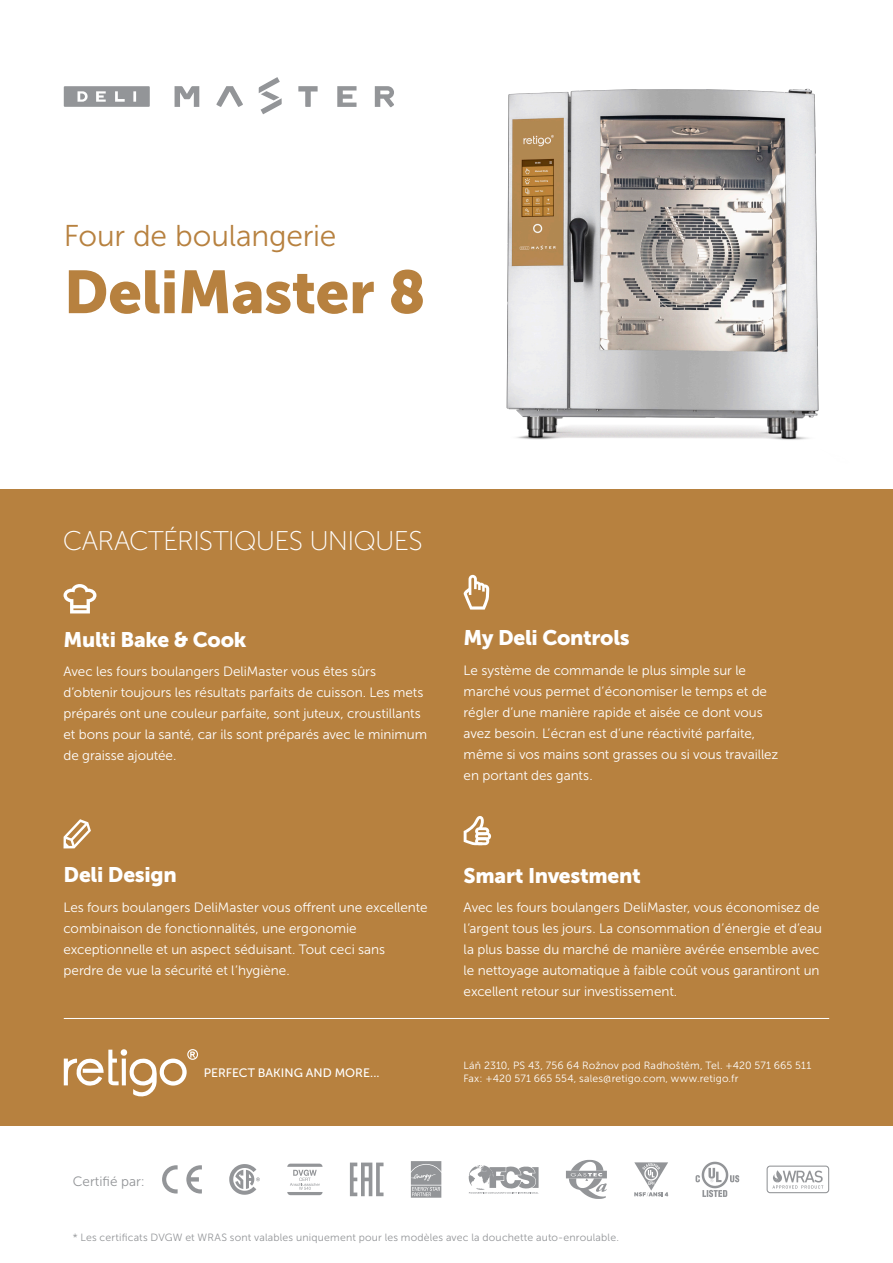
<style>
.page{position:relative;width:893px;height:1263px;background:#fff}
.page>*{position:absolute;margin:0;border:0;box-sizing:border-box;transform-origin:0 0}
.t1{font:60px "Museo Sans 900";letter-spacing:-.01em;color:#b7813f}
.t2{font:30px "Museo Sans 300";letter-spacing:-.005em;color:#b7813f}
.t3{font:27px "Museo Sans 100";letter-spacing:-.03em;color:#fff}
.t4{font:21px "Museo Sans 900";letter-spacing:-.015em;color:#fff}
.Podnadpis{font:13.5px/21px "Museo Sans 300";letter-spacing:-.005em;color:#fff}
.t5{font:13.5px "Museo Sans 300";color:#939598}
.t6{font:12.15px "Museo Sans 500";color:#fff}
.Poznamka{font:10.5px/13.5px "Museo Sans 300";letter-spacing:.015em;color:#fff}
.t7{font:10.5px "Museo Sans 300";letter-spacing:.02em;color:#939598}
</style>
<div class="page">
<svg style="left:162px;top:1165px;width:16px;height:28px"></svg>
<svg style="left:186px;top:1165px;width:16px;height:28px"></svg>
<svg style="left:229px;top:1164px;width:31px;height:31px"></svg>
<svg style="left:287px;top:1163px;width:36px;height:32px"></svg>
<svg style="left:350px;top:1162px;width:34px;height:34px"></svg>
<svg style="left:411px;top:1161px;width:30px;height:37px"></svg>
<svg style="left:469px;top:1165px;width:70px;height:29px"></svg>
<svg style="left:566px;top:1160px;width:41px;height:39px"></svg>
<svg style="left:634px;top:1162px;width:34px;height:34px"></svg>
<svg style="left:696px;top:1162px;width:43px;height:35px"></svg>
<svg style="left:767px;top:1165px;width:62px;height:28px"></svg>
<svg style="left:216px;top:86px;width:27px;height:21px"></svg>
<svg style="left:298px;top:86px;width:20px;height:21px"></svg>
<svg style="left:337px;top:86px;width:19px;height:21px"></svg>
<svg style="left:64px;top:86px;width:86px;height:21px;background:#a1a3a6"></svg>
<svg style="left:175px;top:86px;width:24px;height:21px"></svg>
<svg style="left:375px;top:86px;width:19px;height:21px"></svg>
<svg style="left:259px;top:77px;width:23px;height:37px"></svg>
<div style="left:0;top:489px;width:893px;height:637px;background:#b7813f"></div>
<svg style="left:64px;top:1049px;width:134px;height:48px"></svg>
<hr style="left:64px;top:1018px;width:765px;height:1px;background:#fff">
<img style="left:506px;top:88px;width:313px;height:352px">
<svg style="left:63px;top:584px;width:34px;height:29px"></svg>
<svg style="left:64px;top:819px;width:27px;height:29px"></svg>
<svg style="left:463px;top:575px;width:26px;height:35px"></svg>
<svg style="left:464px;top:816px;width:27px;height:29px"></svg>
<h1 class="t2" style="left:64px;top:219px;width:274px">Four de boulangerie</h1>
<h1 class="t1" style="left:64px;top:258px;width:364px">DeliMaster 8</h1>
<h2 class="t3" style="left:63px;top:527px;width:361px">CARACTÉRISTIQUES UNIQUES</h2>
<h3 class="t4" style="left:64px;top:627px;width:184px">Multi Bake &amp; Cook</h3>
<p class="Podnadpis" style="left:64px;top:661px;width:365px">Avec les fours boulangers DeliMaster vous êtes sûrs d’obtenir toujours les résultats parfaits de cuisson. Les mets préparés ont une couleur parfaite, sont juteux, croustillants et bons pour la santé, car ils sont préparés avec le minimum de graisse ajoutée.</p>
<h3 class="t4" style="left:64px;top:863px;width:115px">Deli Design</h3>
<p class="Podnadpis" style="left:64px;top:897px;width:365px">Les fours boulangers DeliMaster vous offrent une excellente</p>
<p class="Podnadpis" style="left:64px;top:918px;width:295px">combinaison de fonctionnalités, une ergonomie</p>
<p class="Podnadpis" style="left:64px;top:939px;width:323px">exceptionnelle et un aspect séduisant. Tout ceci sans</p>
<p class="Podnadpis" style="left:64px;top:960px;width:228px">perdre de vue la sécurité et l’hygiène.</p>
<h3 class="t4" style="left:464px;top:626px;width:168px">My Deli Controls</h3>
<p class="Podnadpis" style="left:464px;top:660px;width:284px">Le système de commande le plus simple sur le</p>
<p class="Podnadpis" style="left:464px;top:681px;width:305px">marché vous permet d’économiser le temps et de</p>
<p class="Podnadpis" style="left:464px;top:702px;width:301px">régler d’une manière rapide et aisée ce dont vous</p>
<p class="Podnadpis" style="left:464px;top:723px;width:293px">avez besoin. L’écran est d’une réactivité parfaite,</p>
<p class="Podnadpis" style="left:464px;top:744px;width:316px">même si vos mains sont grasses ou si vous travaillez</p>
<p class="Podnadpis" style="left:464px;top:765px;width:131px">en portant des gants.</p>
<h3 class="t4" style="left:464px;top:863px;width:179px">Smart Investment</h3>
<p class="Podnadpis" style="left:464px;top:897px;width:358px">Avec les fours boulangers DeliMaster, vous économisez de</p>
<p class="Podnadpis" style="left:464px;top:918px;width:360px">l’argent tous les jours. La consommation d’énergie et d’eau</p>
<p class="Podnadpis" style="left:464px;top:939px;width:357px">la plus basse du marché de manière avérée ensemble avec</p>
<p class="Podnadpis" style="left:464px;top:960px;width:357px">le nettoyage automatique à faible coût vous garantiront un</p>
<p class="Podnadpis" style="left:464px;top:981px;width:215px">excellent retour sur investissement.</p>
<p class="t5" style="left:73px;top:1174px;width:74px">Certifié par:</p>
<p class="t6" style="left:204px;top:1066px;width:177px">PERFECT BAKING AND MORE...</p>
<p class="Poznamka" style="left:463px;top:1058px;width:349px">Láň 2310, PS 43, 756 64 Rožnov pod Radhoštěm, Tel. +420 571 665 511<br>Fax: +420 571 665 554, sales@retigo.com, www.retigo.fr</p>
<p class="t7" style="left:73px;top:1232px;width:548px">* Les certificats DVGW et WRAS sont valables uniquement pour les modèles avec la douchette auto-enroulable.</p>
</div>
